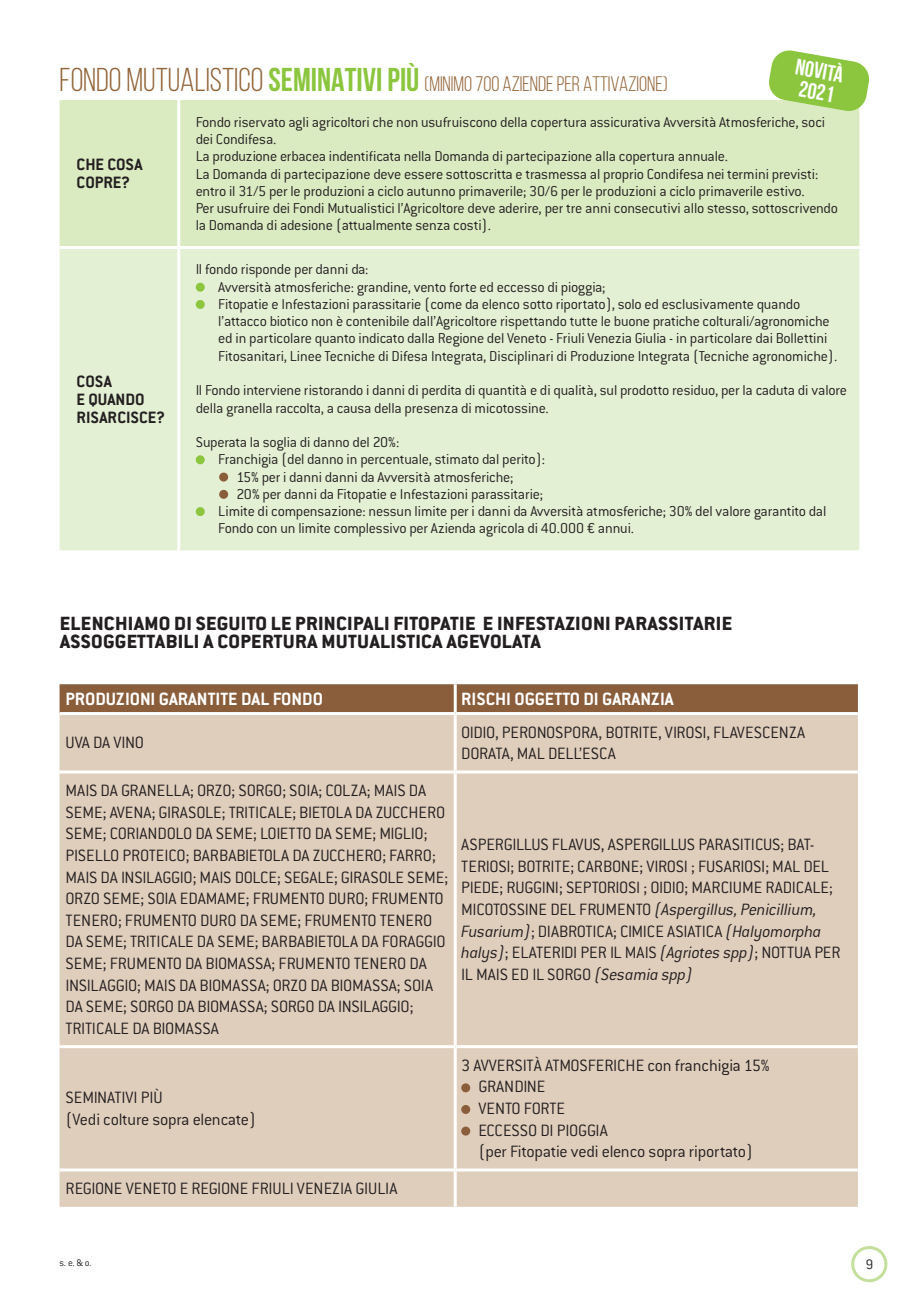
<style>
.page{position:relative;width:919px;height:1302px;background:#fff}
.page>*{position:absolute;margin:0;border:0;box-sizing:border-box;transform-origin:0 0}
.t1{font:700 22.5px/21px "Bebas Neue";color:#fff;text-align:center}
.t2{font:700 21px/18px "Conduit ITC Extra";letter-spacing:.015em;color:#231f20}
.t3{font:21px "Bebas Neue";color:#926438}
.t4{font:700 19.5px "Conduit ITC";color:#fff}
.t5{font:18px/21.6px "Conduit ITC Light";letter-spacing:-.01em;color:#231f20}
.t6{font:700 18px/18px "Conduit ITC";color:#231f20}
.t7{font:15.75px/17.2px "Conduit ITC Light";letter-spacing:-.015em;color:#231f20}
.t8{font:15px "Conduit ITC Light";color:#231f20}
.t9{font:10.5px "Conduit ITC Light";color:#231f20}
.s1{font-size:33px}
.s2{font-weight:700;font-size:33px;color:#8bc63e}
.s3{font-style:italic}
</style>
<div class="page">
<div style="left:851px;top:1245px;width:36px;height:36px;border:3px solid #c4df9b;border-radius:50%"></div>
<div style="left:60px;top:100px;width:799px;height:146px;background:#daeac1"></div>
<div style="left:60px;top:249px;width:799px;height:301px;background:#e4f0d4"></div>
<hr style="left:177px;top:100px;width:3px;height:146px;background:#fff">
<hr style="left:177px;top:249px;width:3px;height:301px;background:#fff">
<div style="left:196px;top:283px;width:9px;height:9px;background:#8bc63e;border-radius:50%"></div>
<div style="left:196px;top:300px;width:9px;height:9px;background:#8bc63e;border-radius:50%"></div>
<div style="left:196px;top:455px;width:9px;height:9px;background:#8bc63e;border-radius:50%"></div>
<div style="left:219px;top:472px;width:9px;height:9px;background:#8a5d3b;border-radius:50%"></div>
<div style="left:219px;top:490px;width:9px;height:9px;background:#8a5d3b;border-radius:50%"></div>
<div style="left:196px;top:507px;width:9px;height:9px;background:#8bc63e;border-radius:50%"></div>
<div style="left:60px;top:684px;width:797px;height:28px;background:#8a5d3b"></div>
<div style="left:60px;top:715px;width:797px;height:491px;background:#e0cebc"></div>
<hr style="left:453px;top:684px;width:3px;height:28px;background:#fff">
<hr style="left:453px;top:715px;width:3px;height:55px;background:#fff">
<hr style="left:60px;top:770px;width:395px;height:3px;background:#fff">
<hr style="left:455px;top:770px;width:402px;height:3px;background:#fff">
<hr style="left:453px;top:773px;width:3px;height:271px;background:#fff">
<hr style="left:60px;top:1044px;width:395px;height:3px;background:#fff">
<hr style="left:455px;top:1044px;width:402px;height:3px;background:#fff">
<hr style="left:453px;top:1047px;width:3px;height:121px;background:#fff">
<hr style="left:60px;top:1168px;width:395px;height:3px;background:#fff">
<hr style="left:455px;top:1168px;width:402px;height:3px;background:#fff">
<hr style="left:453px;top:1171px;width:3px;height:35px;background:#fff">
<div style="left:461px;top:1083px;width:9px;height:9px;background:#8a5d3b;border-radius:50%"></div>
<div style="left:461px;top:1104px;width:9px;height:9px;background:#8a5d3b;border-radius:50%"></div>
<div style="left:461px;top:1126px;width:9px;height:9px;background:#8a5d3b;border-radius:50%"></div>
<svg style="left:767px;top:50px;width:102px;height:62px"></svg>
<h2 class="t3" style="left:60px;top:73px;width:609px"><span class="s1">FONDO MUTUALISTICO</span> <span class="s2">SEMINATIVI PIÙ</span> (MINIMO 700 AZIENDE PER ATTIVAZIONE)</h2>
<h1 class="t1" style="left:797px;top:56px;width:50px;rotate:10deg">NOVITà<br>2021</h1>
<p class="t6" style="left:77px;top:155px;width:67px">CHE COSA<br>COPRE?</p>
<p class="t6" style="left:77px;top:371px;width:90px">COSA<br>E QUANDO<br>RISARCISCE?</p>
<p class="t7" style="left:196px;top:113px;width:643px">Fondo riservato agli agricoltori che non usufruiscono della copertura assicurativa Avversità Atmosferiche, soci dei Condifesa.<br>La produzione erbacea indentificata nella Domanda di partecipazione alla copertura annuale.<br>La Domanda di partecipazione deve essere sottoscritta e trasmessa al proprio Condifesa nei termini previsti: entro il 31/5 per le produzioni a ciclo autunno primaverile; 30/6 per le produzioni a ciclo primaverile estivo.<br>Per usufruire dei Fondi Mutualistici l’Agricoltore deve aderire, per tre anni consecutivi allo stesso, sottoscrivendo la Domanda di adesione (attualmente senza costi).</p>
<p class="t7" style="left:218px;top:260px;width:620px;text-indent:-22px">Il fondo risponde per danni da:<br>Avversità atmosferiche: grandine, vento forte ed eccesso di pioggia;<br>Fitopatie e Infestazioni parassitarie (come da elenco sotto riportato), solo ed esclusivamente quando l’attacco biotico non è contenibile dall’Agricoltore rispettando tutte le buone pratiche colturali/agronomiche ed in particolare quanto indicato dalla Regione del Veneto - Friuli Venezia Giulia - in particolare dai Bollettini Fitosanitari, Linee Tecniche di Difesa Integrata, Disciplinari di Produzione Integrata (Tecniche agronomiche).</p>
<p class="t7" style="left:196px;top:381px;width:652px">Il Fondo interviene ristorando i danni di perdita di quantità e di qualità, sul prodotto residuo, per la caduta di valore della granella raccolta, a causa della presenza di micotossine.</p>
<p class="t7" style="left:196px;top:433px;width:205px">Superata la soglia di danno del 20%:</p>
<p class="t7" style="left:218px;top:450px;width:328px">Franchigia (del danno in percentuale, stimato dal perito):</p>
<p class="t7" style="left:236px;top:467px;width:278px">15% per i danni danni da Avversità atmosferiche;</p>
<p class="t7" style="left:236px;top:485px;width:308px">20% per danni da Fitopatie e Infestazioni parassitarie;</p>
<p class="t7" style="left:218px;top:502px;width:609px">Limite di compensazione: nessun limite per i danni da Avversità atmosferiche; 30% del valore garantito dal</p>
<p class="t7" style="left:218px;top:519px;width:417px">Fondo con un limite complessivo per Azienda agricola di 40.000 € annui.</p>
<h2 class="t2" style="left:60px;top:614px;width:674px">ELENCHIAMO DI SEGUITO LE PRINCIPALI FITOPATIE E INFESTAZIONI PARASSITARIE<br>ASSOGGETTABILI A COPERTURA MUTUALISTICA AGEVOLATA</h2>
<p class="t4" style="left:66px;top:687px;width:259px">PRODUZIONI GARANTITE DAL FONDO</p>
<p class="t4" style="left:461px;top:687px;width:214px">RISCHI OGGETTO DI GARANZIA</p>
<p class="t5" style="left:66px;top:731px;width:80px">UVA DA VINO</p>
<p class="t5" style="left:461px;top:720px;width:345px">OIDIO, PERONOSPORA, BOTRITE, VIROSI, FLAVESCENZA<br>DORATA, MAL DELL’ESCA</p>
<p class="t5" style="left:66px;top:779px;width:384px">MAIS DA GRANELLA; ORZO; SORGO; SOIA; COLZA; MAIS DA SEME; AVENA; GIRASOLE; TRITICALE; BIETOLA DA ZUCCHERO SEME; CORIANDOLO DA SEME; LOIETTO DA SEME; MIGLIO; PISELLO PROTEICO; BARBABIETOLA DA ZUCCHERO; FARRO; MAIS DA INSILAGGIO; MAIS DOLCE; SEGALE; GIRASOLE SEME; ORZO SEME; SOIA EDAMAME; FRUMENTO DURO; FRUMENTO TENERO; FRUMENTO DURO DA SEME; FRUMENTO TENERO DA SEME; TRITICALE DA SEME; BARBABIETOLA DA FORAGGIO SEME; FRUMENTO DA BIOMASSA; FRUMENTO TENERO DA INSILAGGIO; MAIS DA BIOMASSA; ORZO DA BIOMASSA; SOIA DA SEME; SORGO DA BIOMASSA; SORGO DA INSILAGGIO; TRITICALE DA BIOMASSA</p>
<p class="t5" style="left:461px;top:833px;width:381px">ASPERGILLUS FLAVUS, ASPERGILLUS PARASITICUS; BAT-TERIOSI; BOTRITE; CARBONE; VIROSI ; FUSARIOSI; MAL DEL PIEDE; RUGGINI; SEPTORIOSI ; OIDIO; MARCIUME RADICALE; MICOTOSSINE DEL FRUMENTO <span class="s3">(Aspergillus, Penicillium, Fusarium)</span>; DIABROTICA; CIMICE ASIATICA <span class="s3">(Halyomorpha halys)</span>; ELATERIDI PER IL MAIS <span class="s3">(Agriotes spp)</span>; NOTTUA PER IL MAIS ED IL SORGO <span class="s3">(Sesamia spp)</span></p>
<p class="t5" style="left:66px;top:1085px;width:192px">SEMINATIVI PIÙ<br>(Vedi colture sopra elencate)</p>
<p class="t5" style="left:66px;top:1176px;width:333px">REGIONE VENETO E REGIONE FRIULI VENEZIA GIULIA</p>
<p class="t5" style="left:478px;top:1053px;width:293px;text-indent:-17px">3 AVVERSITÀ ATMOSFERICHE con franchigia 15%<br>GRANDINE<br>VENTO FORTE<br>ECCESSO DI PIOGGIA<br>(per Fitopatie vedi elenco sopra riportato)</p>
<p class="t9" style="left:60px;top:1255px;width:34px">s. e. &amp; o.</p>
<p class="t8" style="left:865px;top:1254px;width:9px">9</p>
</div>
